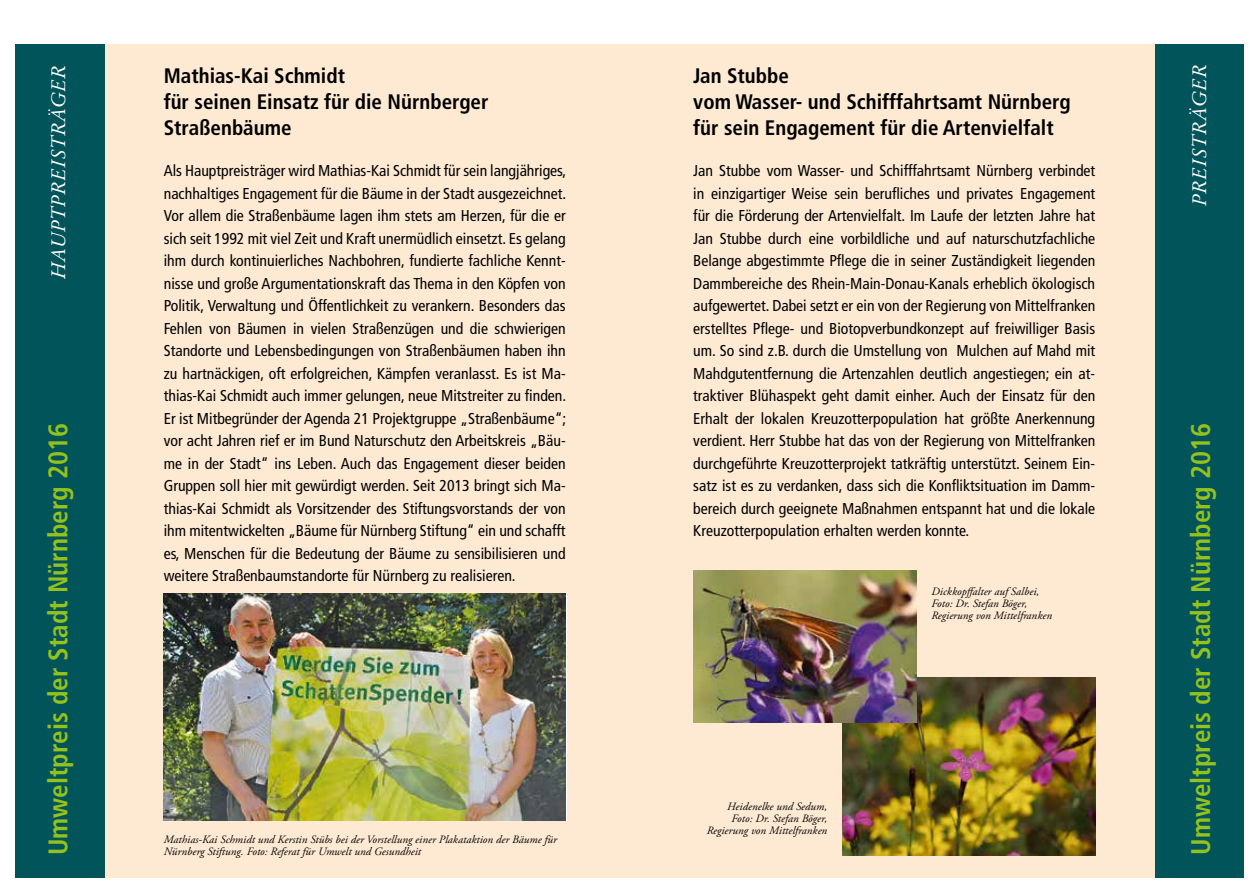
<style>
.page{position:relative;width:1259px;height:893px;background:#fff}
.page>*{position:absolute;margin:0;border:0;box-sizing:border-box;transform-origin:0 0}
.t1{font:700 condensed 27px "Frutiger LT Std";color:#94c11c}
.t2{font:700 condensed 21px/26.2px "Frutiger LT Std";color:#000}
.t3{font:italic 19.5px "Stempel Garamond";color:#fff}
.t4{font:condensed 15.75px/22.5px "Frutiger LT Std";color:#000;text-align:justify}
.t5{font:italic 11.25px/12px "Adobe Garamond Pro";letter-spacing:.005em;color:#000}
</style>
<div class="page">
<div style="left:104px;top:45px;width:1057px;height:833px;background:#feead3"></div>
<div style="left:15px;top:45px;width:89px;height:833px;background:#00545a"></div>
<div style="left:1155px;top:45px;width:89px;height:833px;background:#00545a"></div>
<img style="left:164px;top:593px;width:402px;height:228px">
<img style="left:842px;top:678px;width:253px;height:177px">
<img style="left:693px;top:570px;width:223px;height:153px">
<p class="t3" style="left:46px;top:279px;width:216px;rotate:-90deg">HAUPTPREISTRÄGER</p>
<h1 class="t1" style="left:42px;top:855px;width:433px;rotate:-90deg">Umweltpreis der Stadt Nürnberg 2016</h1>
<h2 class="t2" style="left:164px;top:62px;width:326px">Mathias-Kai Schmidt<br>für seinen Einsatz für die Nürnberger<br>Straßenbäume</h2>
<p class="t4" style="left:164px;top:160px;width:404px">Als Hauptpreisträger wird Mathias-Kai Schmidt für sein langjähriges, nachhaltiges Engagement für die Bäume in der Stadt ausgezeichnet.<br>Vor allem die Straßenbäume lagen ihm stets am Herzen, für die er sich seit 1992 mit viel Zeit und Kraft unermüdlich einsetzt. Es gelang ihm durch kontinuierliches Nachbohren, fundierte fachliche Kennt&shy;nisse und große Argumentationskraft das Thema in den Köpfen von Politik, Verwaltung und Öffentlichkeit zu verankern. Besonders das Fehlen von Bäumen in vielen Straßenzügen und die schwierigen Standorte und Lebensbedingungen von Straßenbäumen haben ihn zu hartnäckigen, oft erfolgreichen, Kämpfen veranlasst. Es ist Ma&shy;thias-Kai Schmidt auch immer gelungen, neue Mitstreiter zu finden.<br>Er ist Mitbegründer der Agenda 21 Projektgruppe „Straßenbäume“; vor acht Jahren rief er im Bund Naturschutz den Arbeitskreis „Bäu&shy;me in der Stadt“ ins Leben. Auch das Engagement dieser beiden Gruppen soll hier mit gewürdigt werden. Seit 2013 bringt sich Ma&shy;thias-Kai Schmidt als Vorsitzender des Stiftungsvorstands der von ihm mitentwickelten „Bäume für Nürnberg Stiftung“ ein und schafft es, Menschen für die Bedeutung der Bäume zu sensibilisieren und weitere Straßenbaumstandorte für Nürnberg zu realisieren.</p>
<p class="t5" style="left:164px;top:834px;width:395px">Mathias-Kai Schmidt und Kerstin Stübs bei der Vorstellung einer Plakataktion der Bäume für</p>
<p class="t5" style="left:164px;top:846px;width:259px">Nürnberg Stiftung. Foto: Referat für Umwelt und Gesundheit</p>
<h2 class="t2" style="left:693px;top:62px;width:379px">Jan Stubbe<br>vom Wasser- und Schifffahrtsamt Nürnberg für sein Engagement für die Artenvielfalt</h2>
<p class="t4" style="left:693px;top:160px;width:403px">Jan Stubbe vom Wasser- und Schifffahrtsamt Nürnberg verbindet in einzigartiger Weise sein berufliches und privates Engagement für die Förderung der Artenvielfalt. Im Laufe der letzten Jahre hat Jan Stubbe durch eine vorbildliche und auf naturschutzfachliche Belange abgestimmte Pflege die in seiner Zuständigkeit liegenden Dammbereiche des Rhein-Main-Donau-Kanals erheblich ökologisch aufgewertet. Dabei setzt er ein von der Regierung von Mittelfranken erstelltes Pflege- und Biotopverbundkonzept auf freiwilliger Basis um. So sind z.B. durch die Umstellung von Mulchen auf Mahd mit Mahdgutentfernung die Artenzahlen deutlich angestiegen; ein at&shy;traktiver Blühaspekt geht damit einher. Auch der Einsatz für den Erhalt der lokalen Kreuzotterpopulation hat größte Anerkennung verdient. Herr Stubbe hat das von der Regierung von Mittelfranken durchgeführte Kreuzotterprojekt tatkräftig unterstützt. Seinem Ein&shy;satz ist es zu verdanken, dass sich die Konfliktsituation im Damm&shy;bereich durch geeignete Maßnahmen entspannt hat und die lokale Kreuzotterpopulation erhalten werden konnte.</p>
<p class="t5" style="left:707px;top:801px;width:122px;text-align:right">Heidenelke und Sedum,<br>Foto: Dr. Stefan Böger,<br>Regierung von Mittelfranken</p>
<p class="t5" style="left:931px;top:586px;width:122px">Dickkopffalter auf Salbei,<br>Foto: Dr. Stefan Böger,<br>Regierung von Mittelfranken</p>
<p class="t3" style="left:1187px;top:206px;width:143px;rotate:-90deg">PREISTRÄGER</p>
<h1 class="t1" style="left:1185px;top:855px;width:433px;rotate:-90deg">Umweltpreis der Stadt Nürnberg 2016</h1>
</div>
